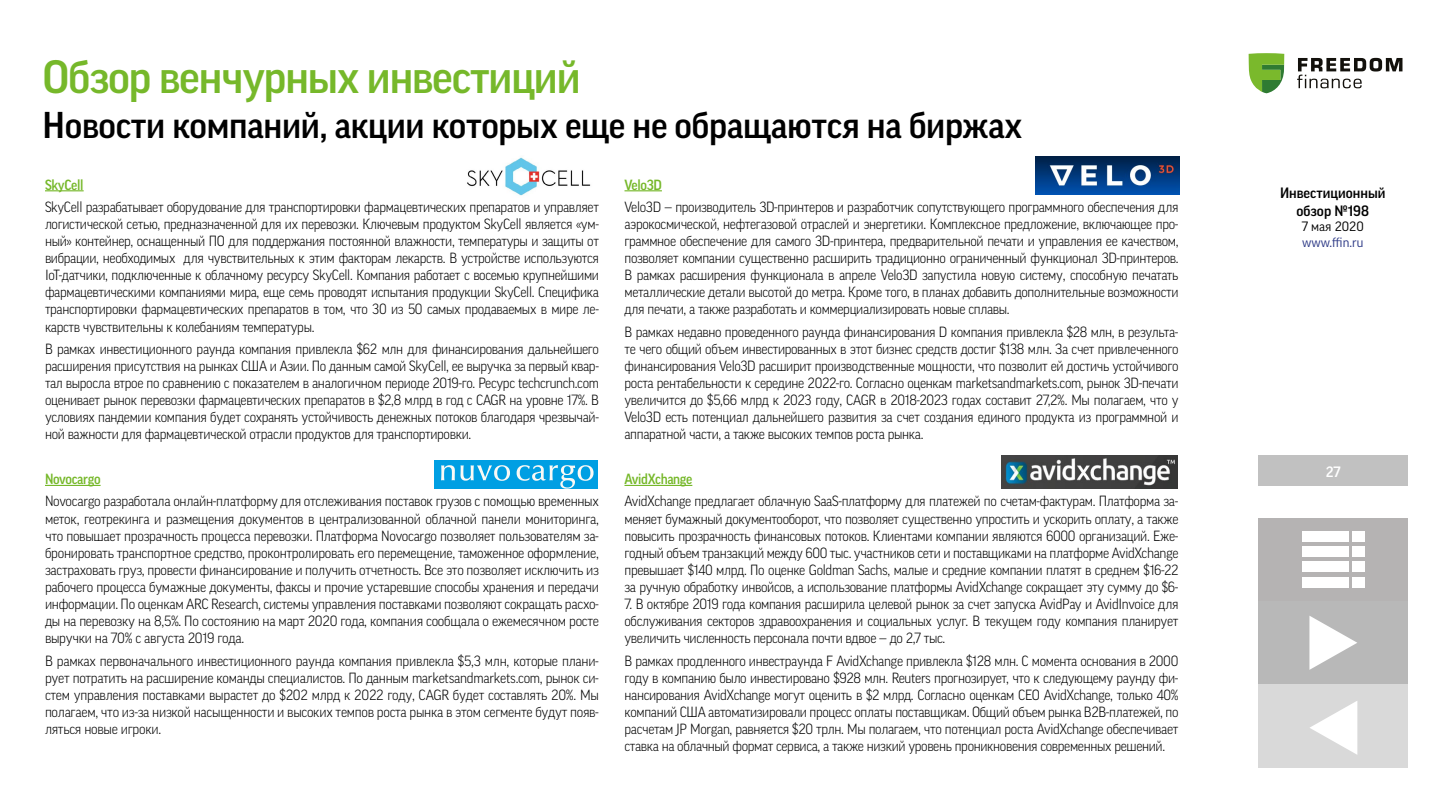
<style>
.page{position:relative;width:1440px;height:810px;background:#fff}
.page>*{position:absolute;margin:0;border:0;box-sizing:border-box;transform-origin:0 0}
.t1{font:500 45px "Good Pro";letter-spacing:-.025em;color:#76b82a}
.t2{font:500 36px "Good Pro";letter-spacing:-.01em;color:#000}
.t3{font:500 14.48px/17.4px "Good Pro";color:#000;text-align:center}
.t4{font:500 14.48px "Good Pro";color:#fff}
.t5{font:300 14.25px/17.1px "Good Pro";letter-spacing:-.025em;color:#000;text-align:justify;scale:.95 1}
.t6{font:300 14.25px/17.1px "Good Pro";letter-spacing:-.025em;color:#000;text-align:justify;scale:.96 1}
.t7{font:500 14.25px "Good Pro";letter-spacing:-.025em;color:#76b82a;scale:.95 1}
.t8{font:13.05px "Good Pro";color:#283583}
.t9{font:13.05px "Good Pro";color:#000}
</style>
<div class="page">
<div style="left:1258px;top:456px;width:150px;height:30px;background:#c1c1c1"></div>
<svg style="left:1249px;top:53px;width:35px;height:40px"></svg>
<svg style="left:1297px;top:58px;width:105px;height:30px"></svg>
<div style="left:1259px;top:518px;width:149px;height:83px;background:#b5b3b3"></div>
<div style="left:1302px;top:531px;width:46px;height:11px;background:#fff"></div>
<div style="left:1352px;top:531px;width:13px;height:11px;background:#fff"></div>
<div style="left:1302px;top:547px;width:46px;height:10px;background:#fff"></div>
<div style="left:1352px;top:547px;width:13px;height:10px;background:#fff"></div>
<div style="left:1302px;top:562px;width:46px;height:10px;background:#fff"></div>
<div style="left:1352px;top:562px;width:13px;height:10px;background:#fff"></div>
<div style="left:1302px;top:577px;width:46px;height:11px;background:#fff"></div>
<div style="left:1352px;top:577px;width:13px;height:11px;background:#fff"></div>
<div style="left:1259px;top:601px;width:149px;height:83px;background:#b8b8b8"></div>
<svg style="left:1309px;top:616px;width:48px;height:54px"></svg>
<div style="left:1259px;top:684px;width:149px;height:83px;background:#d9d9d9"></div>
<svg style="left:1310px;top:701px;width:47px;height:54px"></svg>
<hr style="left:45px;top:190px;width:39px;height:1px;background:#76b82a">
<hr style="left:45px;top:485px;width:56px;height:1px;background:#76b82a">
<hr style="left:625px;top:190px;width:37px;height:1px;background:#76b82a">
<hr style="left:625px;top:485px;width:67px;height:1px;background:#76b82a">
<img style="left:1036px;top:156px;width:143px;height:39px">
<img style="left:1002px;top:455px;width:176px;height:33px">
<div style="left:434px;top:460px;width:163px;height:29px;background:#009fe3"></div>
<svg style="left:441px;top:465px;width:153px;height:24px"></svg>
<img style="left:467px;top:157px;width:124px;height:39px">
<p class="t1" style="left:43px;top:51px;width:539px">Обзор венчурных инвестиций</p>
<p class="t2" style="left:43px;top:105px;width:981px">Новости компаний, акции которых еще не обращаются на биржах</p>
<p class="t7" style="left:45px;top:176px;width:42px">SkyCell</p>
<p class="t5" style="left:45px;top:198px;width:585px">SkyCell разрабатывает оборудование для транспортировки фармацевтических препаратов и управляет логистической сетью, предназначенной для их перевозки. Ключевым продуктом SkyCell является «ум&shy;ный» контейнер, оснащенный ПО для поддержания постоянной влажности, температуры и защиты от вибрации, необходимых для чувствительных к этим факторам лекарств. В устройстве используются IoT-датчики, подключенные к облачному ресурсу SkyCell. Компания работает с восемью крупнейшими фармацевтическими компаниями мира, еще семь проводят испытания продукции SkyCell. Специфика транспортировки фармацевтических препаратов в том, что 30 из 50 самых продаваемых в мире ле&shy;карств чувствительны к колебаниям температуры.</p>
<p class="t5" style="left:45px;top:340px;width:585px">В рамках инвестиционного раунда компания привлекла $62 млн для финансирования дальнейшего расширения присутствия на рынках США и Азии. По данным самой SkyCell, ее выручка за первый квар&shy;тал выросла втрое по сравнению с показателем в аналогичном периоде 2019-го. Ресурс techcrunch.com оценивает рынок перевозки фармацевтических препаратов в $2,8 млрд в год с CAGR на уровне 17%. В условиях пандемии компания будет сохранять устойчивость денежных потоков благодаря чрезвычай&shy;ной важности для фармацевтической отрасли продуктов для транспортировки.</p>
<p class="t7" style="left:45px;top:471px;width:60px">Novocargo</p>
<p class="t6" style="left:45px;top:493px;width:579px">Novocargo разработала онлайн-платформу для отслеживания поставок грузов с помощью временных меток, геотрекинга и размещения документов в централизованной облачной панели мониторинга, что повышает прозрачность процесса перевозки. Платформа Novocargo позволяет пользователям за&shy;бронировать транспортное средство, проконтролировать его перемещение, таможенное оформление, застраховать груз, провести финансирование и получить отчетность. Все это позволяет исключить из рабочего процесса бумажные документы, факсы и прочие устаревшие способы хранения и передачи информации. По оценкам ARC Research, системы управления поставками позволяют сокращать расхо&shy;ды на перевозку на 8,5%. По состоянию на март 2020 года, компания сообщала о ежемесячном росте выручки на 70% с августа 2019 года.</p>
<p class="t6" style="left:45px;top:652px;width:579px">В рамках первоначального инвестиционного раунда компания привлекла $5,3 млн, которые плани&shy;рует потратить на расширение команды специалистов. По данным marketsandmarkets.com, рынок си&shy;стем управления поставками вырастет до $202 млрд к 2022 году, CAGR будет составлять 20%. Мы полагаем, что из-за низкой насыщенности и высоких темпов роста рынка в этом сегменте будут появ&shy;ляться новые игроки.</p>
<p class="t7" style="left:625px;top:176px;width:41px">Velo3D</p>
<p class="t5" style="left:625px;top:198px;width:585px">Velo3D — производитель 3D-принтеров и разработчик сопутствующего программного обеспечения для аэрокосмической, нефтегазовой отраслей и энергетики. Комплексное предложение, включающее про&shy;граммное обеспечение для самого 3D-принтера, предварительной печати и управления ее качеством, позволяет компании существенно расширить традиционно ограниченный функционал 3D-принтеров.<br>В рамках расширения функционала в апреле Velo3D запустила новую систему, способную печатать металлические детали высотой до метра. Кроме того, в планах добавить дополнительные возможности для печати, а также разработать и коммерциализировать новые сплавы.</p>
<p class="t5" style="left:625px;top:323px;width:585px">В рамках недавно проведенного раунда финансирования D компания привлекла $28 млн, в результа&shy;те чего общий объем инвестированных в этот бизнес средств достиг $138 млн. За счет привлеченного финансирования Velo3D расширит производственные мощности, что позволит ей достичь устойчивого роста рентабельности к середине 2022-го. Согласно оценкам marketsandmarkets.com, рынок 3D-печати увеличится до $5,66 млрд к 2023 году, CAGR в 2018-2023 годах составит 27,2%. Мы полагаем, что у Velo3D есть потенциал дальнейшего развития за счет создания единого продукта из программной и аппаратной части, а также высоких темпов роста рынка.</p>
<p class="t7" style="left:625px;top:471px;width:73px">AvidXchange</p>
<p class="t5" style="left:625px;top:493px;width:585px">AvidXchange предлагает облачную SaaS-платформу для платежей по счетам-фактурам. Платформа за&shy;меняет бумажный документооборот, что позволяет существенно упростить и ускорить оплату, а также повысить прозрачность финансовых потоков. Клиентами компании являются 6000 организаций. Еже&shy;годный объем транзакций между 600 тыс. участников сети и поставщиками на платформе AvidXchange превышает $140 млрд. По оценке Goldman Sachs, малые и средние компании платят в среднем $16-22 за ручную обработку инвойсов, а использование платформы AvidXchange сокращает эту сумму до $6-</p>
<p class="t5" style="left:625px;top:595px;width:585px">7. В октябре 2019 года компания расширила целевой рынок за счет запуска AvidPay и AvidInvoice для обслуживания секторов здравоохранения и социальных услуг. В текущем году компания планирует увеличить численность персонала почти вдвое — до 2,7 тыс.</p>
<p class="t5" style="left:625px;top:652px;width:585px">В рамках продленного инвестраунда F AvidXchange привлекла $128 млн. С момента основания в 2000 году в компанию было инвестировано $928 млн. Reuters прогнозирует, что к следующему раунду фи&shy;нансирования AvidXchange могут оценить в $2 млрд. Согласно оценкам СЕО AvidXchange, только 40% компаний США автоматизировали процесс оплаты поставщикам. Общий объем рынка B2B-платежей, по расчетам JP Morgan, равняется $20 трлн. Мы полагаем, что потенциал роста AvidXchange обеспечивает ставка на облачный формат сервиса, а также низкий уровень проникновения современных решений.</p>
<p class="t3" style="left:1280px;top:185px;width:107px">Инвестиционный обзор №198</p>
<p class="t9" style="left:1302px;top:219px;width:63px">7 мая 2020</p>
<p class="t8" style="left:1302px;top:235px;width:63px">www.ffin.ru</p>
<p class="t4" style="left:1326px;top:463px;width:16px">27</p>
</div>
